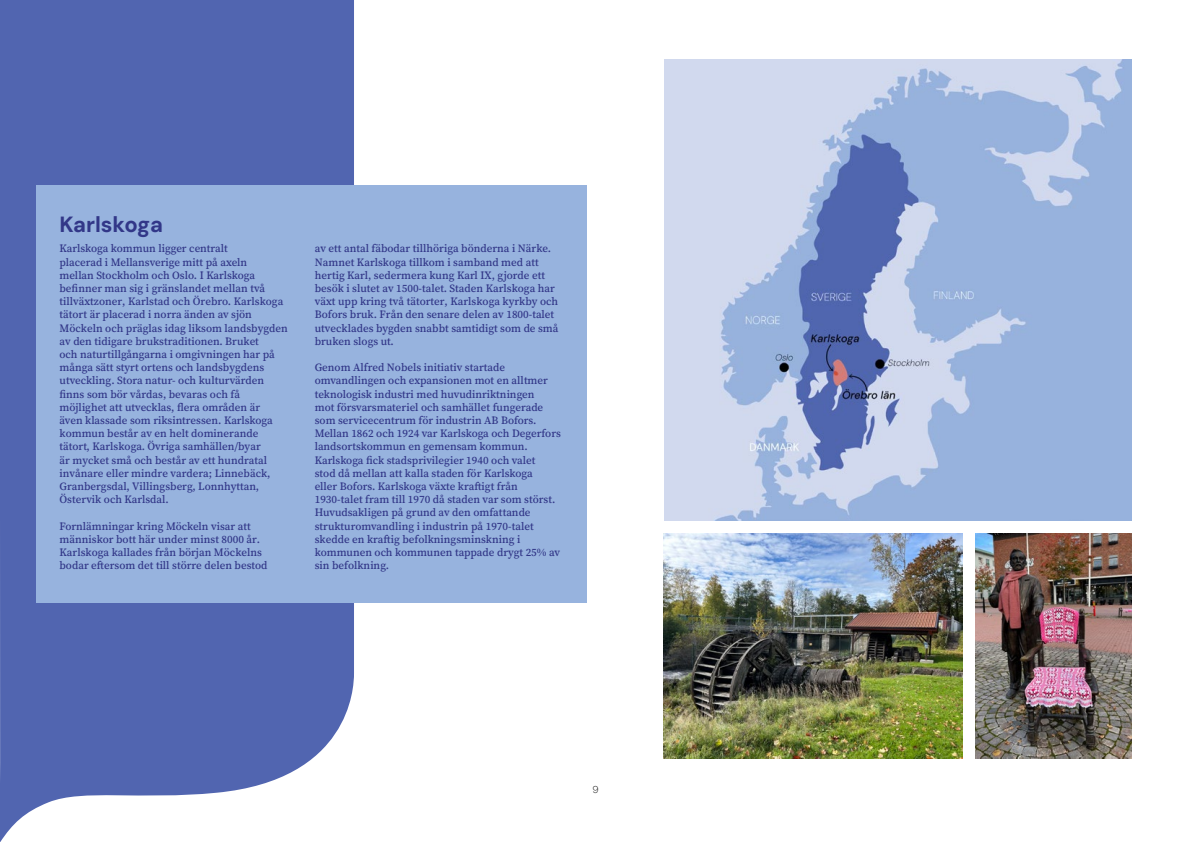
<style>
.page{position:relative;width:1191px;height:842px;background:#fff}
.page>*{position:absolute;margin:0;border:0;box-sizing:border-box;transform-origin:0 0}
.t1{font:22px "DM Sans 9 pt";color:#323788}
.t2{font:11px/13.2px "Source Serif 4 Roman";color:#323788}
.t3{font:10px "DM Sans 9 pt";color:#000}
</style>
<div class="page">
<svg style="left:0;top:0;width:354px;height:842px;background:#6577b9"></svg>
<div style="left:37px;top:185px;width:550px;height:417px;background:#97b3de"></div>
<img style="left:664px;top:60px;width:467px;height:460px">
<img style="left:975px;top:534px;width:156px;height:224px">
<img style="left:663px;top:534px;width:299px;height:224px">
<h1 class="t1" style="left:60px;top:210px;width:105px">Karlskoga</h1>
<p class="t2" style="left:60px;top:242px;width:230px">Karlskoga kommun ligger centralt<br>placerad i Mellansverige mitt på axeln<br>mellan Stockholm och Oslo. I Karlskoga befinner man sig i gränslandet mellan två tillväxtzoner, Karlstad och Örebro. Karlskoga tätort är placerad i norra änden av sjön Möckeln och präglas idag liksom landsbygden av den tidigare brukstraditionen. Bruket<br>och naturtillgångarna i omgivningen har på många sätt styrt ortens och landsbygdens utveckling. Stora natur- och kulturvärden finns som bör vårdas, bevaras och få möjlighet att utvecklas, flera områden är<br>även klassade som riksintressen. Karlskoga kommun består av en helt dominerande tätort, Karlskoga. Övriga samhällen/byar<br>är mycket små och består av ett hundratal invånare eller mindre vardera; Linnebäck, Granbergsdal, Villingsberg, Lonnhyttan, Östervik och Karlsdal.</p>
<p class="t2" style="left:60px;top:519px;width:209px">Fornlämningar kring Möckeln visar att människor bott här under minst 8000 år.<br>Karlskoga kallades från början Möckelns bodar eftersom det till större delen bestod</p>
<p class="t2" style="left:315px;top:242px;width:245px">av ett antal fäbodar tillhöriga bönderna i Närke.<br>Namnet Karlskoga tillkom i samband med att hertig Karl, sedermera kung Karl IX, gjorde ett besök i slutet av 1500-talet. Staden Karlskoga har växt upp kring två tätorter, Karlskoga kyrkby och Bofors bruk. Från den senare delen av 1800-talet utvecklades bygden snabbt samtidigt som de små bruken slogs ut.</p>
<p class="t2" style="left:315px;top:361px;width:248px">Genom Alfred Nobels initiativ startade omvandlingen och expansionen mot en alltmer teknologisk industri med huvudinriktningen<br>mot försvarsmateriel och samhället fungerade som servicecentrum för industrin AB Bofors.<br>Mellan 1862 och 1924 var Karlskoga och Degerfors landsortskommun en gemensam kommun.<br>Karlskoga fick stadsprivilegier 1940 och valet<br>stod då mellan att kalla staden för Karlskoga<br>eller Bofors. Karlskoga växte kraftigt från 1930-talet fram till 1970 då staden var som störst.<br>Huvudsakligen på grund av den omfattande strukturomvandling i industrin på 1970-talet skedde en kraftig befolkningsminskning i kommunen och kommunen tappade drygt 25% av sin befolkning.</p>
<p class="t3" style="left:592px;top:783px;width:8px">9</p>
</div>
